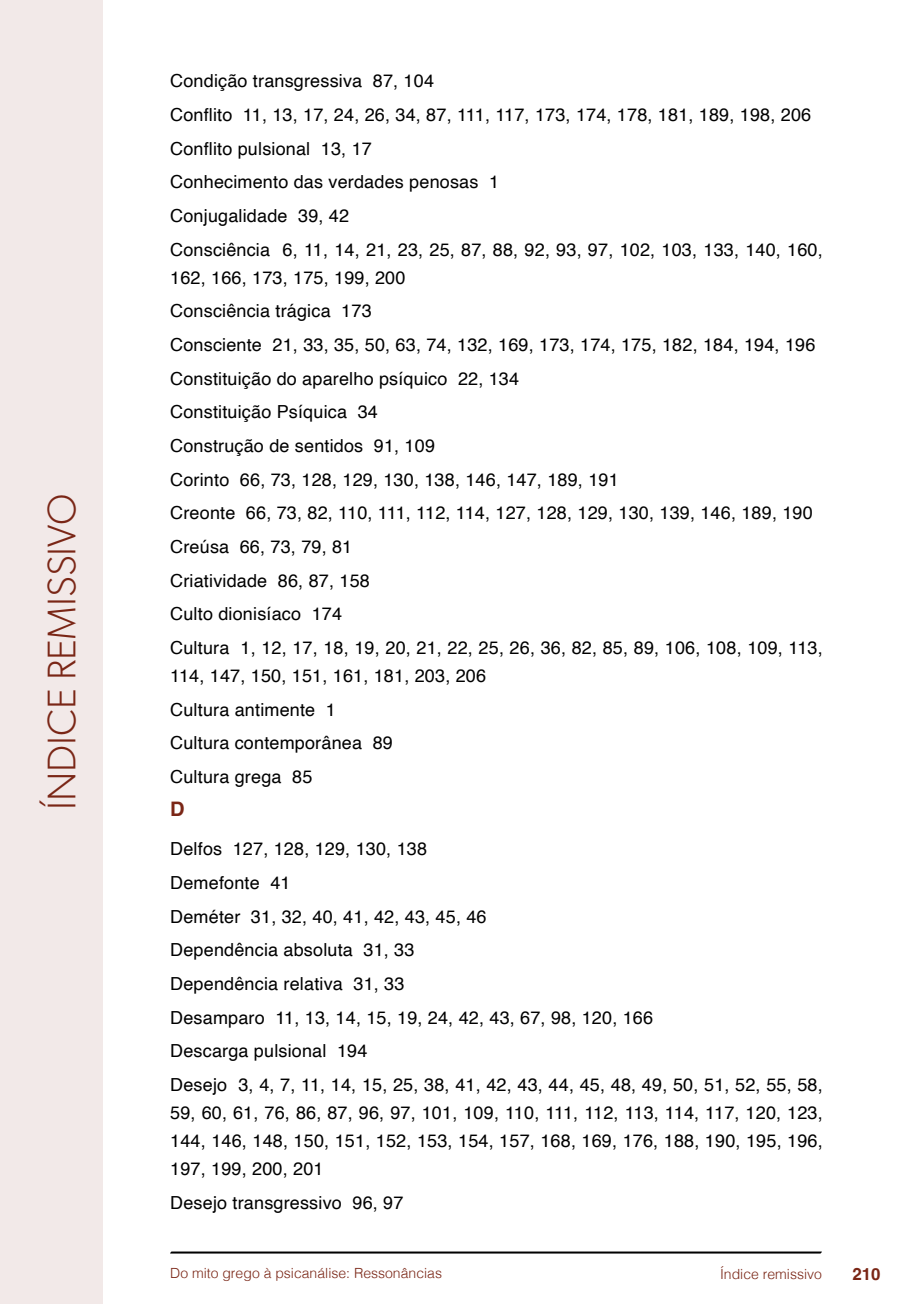
<style>
.page{position:relative;width:908px;height:1304px;background:#fff}
.page>*{position:absolute;margin:0;border:0;box-sizing:border-box;transform-origin:0 0}
.texto_horizontal{font:300 40px "Gibson";color:#7a2616}
.t1{font:700 20px "Helvetica";color:#7a2616}
.t2{font:18px/28px "Helvetica";letter-spacing:.01em;color:#000}
.t3{font:700 16.8px "Helvetica";color:#7a2616}
.rdp_capitulos{font:300 14px "Helvetica";color:#7a2616}
</style>
<div class="page">
<svg style="left:170px;top:1251px;width:651px;height:3px;background:#515151"></svg>
<div style="left:0;top:0;width:103px;height:1304px;background:#f2e9e8"></div>
<p class="texto_horizontal" style="left:37px;top:810px;width:317px;rotate:-90deg">ÍNDICE REMISSIVO</p>
<p class="t2" style="left:170px;top:67px;width:265px">Condição transgressiva 87, 104</p>
<p class="t2" style="left:170px;top:101px;width:642px">Conflito 11, 13, 17, 24, 26, 34, 87, 111, 117, 173, 174, 178, 181, 189, 198, 206</p>
<p class="t2" style="left:170px;top:135px;width:203px">Conflito pulsional 13, 17</p>
<p class="t2" style="left:170px;top:168px;width:330px">Conhecimento das verdades penosas 1</p>
<p class="t2" style="left:170px;top:202px;width:180px">Conjugalidade 39, 42</p>
<p class="t2" style="left:170px;top:236px;width:653px">Consciência 6, 11, 14, 21, 23, 25, 87, 88, 92, 93, 97, 102, 103, 133, 140, 160,<br>162, 166, 173, 175, 199, 200</p>
<p class="t2" style="left:170px;top:297px;width:203px">Consciência trágica 173</p>
<p class="t2" style="left:170px;top:331px;width:646px">Consciente 21, 33, 35, 50, 63, 74, 132, 169, 173, 174, 175, 182, 184, 194, 196</p>
<p class="t2" style="left:170px;top:365px;width:350px">Constituição do aparelho psíquico 22, 134</p>
<p class="t2" style="left:170px;top:398px;width:209px">Constituição Psíquica 34</p>
<p class="t2" style="left:170px;top:432px;width:266px">Construção de sentidos 91, 109</p>
<p class="t2" style="left:170px;top:466px;width:450px">Corinto 66, 73, 128, 129, 130, 138, 146, 147, 189, 191</p>
<p class="t2" style="left:170px;top:499px;width:643px">Creonte 66, 73, 82, 110, 111, 112, 114, 127, 128, 129, 130, 139, 146, 189, 190</p>
<p class="t2" style="left:170px;top:533px;width:183px">Creúsa 66, 73, 79, 81</p>
<p class="t2" style="left:170px;top:567px;width:201px">Criatividade 86, 87, 158</p>
<p class="t2" style="left:170px;top:600px;width:173px">Culto dionisíaco 174</p>
<p class="t2" style="left:170px;top:634px;width:653px">Cultura 1, 12, 17, 18, 19, 20, 21, 22, 25, 26, 36, 82, 85, 89, 106, 108, 109, 113,<br>114, 147, 150, 151, 161, 181, 203, 206</p>
<p class="t2" style="left:170px;top:696px;width:167px">Cultura antimente 1</p>
<p class="t2" style="left:170px;top:729px;width:224px">Cultura contemporânea 89</p>
<p class="t2" style="left:170px;top:763px;width:143px">Cultura grega 85</p>
<p class="t1" style="left:170px;top:797px;width:16px">D</p>
<p class="t2" style="left:170px;top:836px;width:258px">Delfos 127, 128, 129, 130, 138</p>
<p class="t2" style="left:170px;top:869px;width:122px">Demefonte 41</p>
<p class="t2" style="left:170px;top:903px;width:318px">Deméter 31, 32, 40, 41, 42, 43, 45, 46</p>
<p class="t2" style="left:170px;top:937px;width:246px">Dependência absoluta 31, 33</p>
<p class="t2" style="left:170px;top:970px;width:236px">Dependência relativa 31, 33</p>
<p class="t2" style="left:170px;top:1004px;width:484px">Desamparo 11, 13, 14, 15, 19, 24, 42, 43, 67, 98, 120, 166</p>
<p class="t2" style="left:170px;top:1038px;width:199px">Descarga pulsional 194</p>
<p class="t2" style="left:170px;top:1071px;width:653px;text-align:justify">Desejo 3, 4, 7, 11, 14, 15, 25, 38, 41, 42, 43, 44, 45, 48, 49, 50, 51, 52, 55, 58, 59, 60, 61, 76, 86, 87, 96, 97, 101, 109, 110, 111, 112, 113, 114, 117, 120, 123, 144, 146, 148, 150, 151, 152, 153, 154, 157, 168, 169, 176, 188, 190, 195, 196, 197, 199, 200, 201</p>
<p class="t2" style="left:170px;top:1189px;width:234px">Desejo transgressivo 96, 97</p>
<p class="rdp_capitulos" style="left:170px;top:1261px;width:273px">Do mito grego à psicanálise: Ressonâncias</p>
<p class="rdp_capitulos" style="left:719px;top:1262px;width:103px">Índice remissivo</p>
<p class="t3" style="left:851px;top:1264px;width:30px">210</p>
</div>
